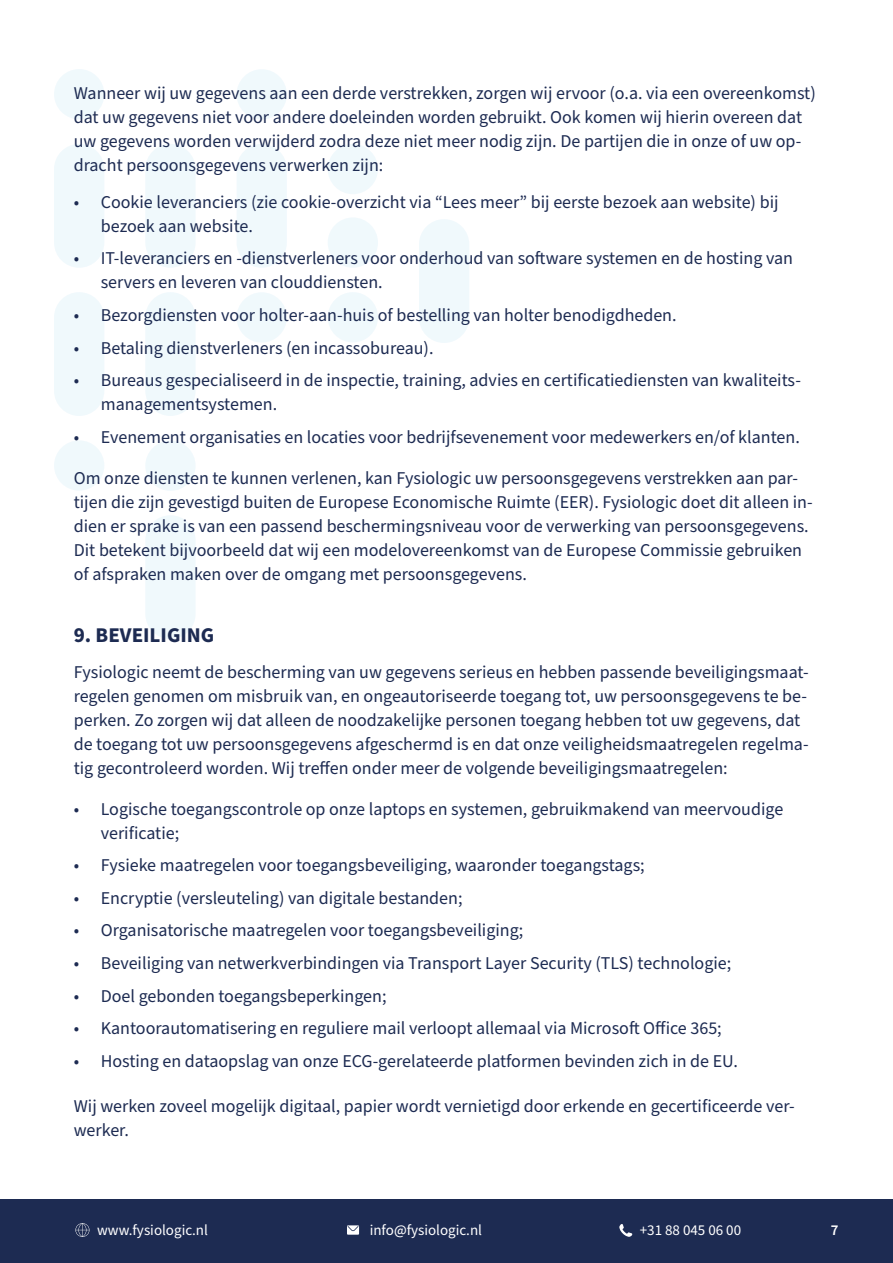
<style>
.page{position:relative;width:893px;height:1263px;background:#fff}
.page>*{position:absolute;margin:0;border:0;box-sizing:border-box;transform-origin:0 0}
.t1{font:700 21px "Source Sans Pro";color:#1d2b52}
.t2{font:18px/24px "Source Sans Pro";color:#1d2b52}
.t3{font:15px "Source Sans Pro";color:#fff}
.t4{font:600 15px "Source Sans Pro";color:#fff}
</style>
<div class="page">
<div style="left:419px;top:219px;width:50px;height:124px;background:#f0f9fc;border-radius:25px"></div>
<div style="left:328px;top:292px;width:50px;height:50px;background:#f0f9fc;border-radius:50%"></div>
<div style="left:328px;top:217px;width:50px;height:51px;background:#f0f9fc;border-radius:50%"></div>
<div style="left:328px;top:144px;width:50px;height:50px;background:#f0f9fc;border-radius:50%"></div>
<div style="left:237px;top:144px;width:50px;height:124px;background:#f0f9fc;border-radius:25px"></div>
<div style="left:237px;top:292px;width:50px;height:51px;background:#f0f9fc;border-radius:50%"></div>
<div style="left:237px;top:69px;width:50px;height:51px;background:#f0f9fc;border-radius:50%"></div>
<div style="left:145px;top:144px;width:51px;height:124px;background:#f0f9fc;border-radius:25px"></div>
<div style="left:145px;top:292px;width:51px;height:124px;background:#f0f9fc;border-radius:25px"></div>
<div style="left:145px;top:515px;width:51px;height:124px;background:#f0f9fc;border-radius:25px"></div>
<div style="left:145px;top:440px;width:51px;height:51px;background:#f0f9fc;border-radius:50%"></div>
<div style="left:54px;top:440px;width:50px;height:51px;background:#f0f9fc;border-radius:50%"></div>
<div style="left:54px;top:292px;width:50px;height:124px;background:#f0f9fc;border-radius:25px"></div>
<div style="left:54px;top:144px;width:50px;height:124px;background:#f0f9fc;border-radius:25px"></div>
<div style="left:54px;top:69px;width:50px;height:50px;background:#f0f9fc;border-radius:50%"></div>
<div style="left:0;top:1199px;width:893px;height:64px;background:#1d2b52"></div>
<svg style="left:619px;top:1224px;width:13px;height:13px"></svg>
<svg style="left:347px;top:1225px;width:12px;height:10px"></svg>
<svg style="left:75px;top:1223px;width:14px;height:14px"></svg>
<p class="t2" style="left:74px;top:82px;width:743px">Wanneer wij uw gegevens aan een derde verstrekken, zorgen wij ervoor (o.a. via een overeenkomst) dat uw gegevens niet voor andere doeleinden worden gebruikt. Ook komen wij hierin overeen dat uw gegevens worden verwijderd zodra deze niet meer nodig zijn. De partijen die in onze of uw op&shy;dracht persoonsgegevens verwerken zijn:</p>
<p class="t2" style="left:101px;top:191px;width:679px;text-indent:-27px">• Cookie leveranciers (zie cookie-overzicht via “Lees meer” bij eerste bezoek aan website) bij bezoek aan website.</p>
<p class="t2" style="left:101px;top:247px;width:694px;text-indent:-27px">• IT-leveranciers en -dienstverleners voor onderhoud van software systemen en de hosting van servers en leveren van clouddiensten.</p>
<p class="t2" style="left:74px;top:304px;width:604px">• Bezorgdiensten voor holter-aan-huis of bestelling van holter benodigdheden.</p>
<p class="t2" style="left:74px;top:336px;width:361px">• Betaling dienstverleners (en incassobureau).</p>
<p class="t2" style="left:101px;top:369px;width:702px;text-indent:-27px">• Bureaus gespecialiseerd in de inspectie, training, advies en certificatiediensten van kwaliteits&shy;managementsystemen.</p>
<p class="t2" style="left:74px;top:425px;width:728px">• Evenement organisaties en locaties voor bedrijfsevenement voor medewerkers en/of klanten.</p>
<p class="t2" style="left:74px;top:466px;width:740px">Om onze diensten te kunnen verlenen, kan Fysiologic uw persoonsgegevens verstrekken aan par&shy;tijen die zijn gevestigd buiten de Europese Economische Ruimte (EER). Fysiologic doet dit alleen in&shy;dien er sprake is van een passend beschermingsniveau voor de verwerking van persoonsgegevens.<br>Dit betekent bijvoorbeeld dat wij een modelovereenkomst van de Europese Commissie gebruiken of afspraken maken over de omgang met persoonsgegevens.</p>
<p class="t1" style="left:74px;top:621px;width:142px">9. BEVEILIGING</p>
<p class="t2" style="left:74px;top:660px;width:736px">Fysiologic neemt de bescherming van uw gegevens serieus en hebben passende beveiligingsmaat&shy;regelen genomen om misbruik van, en ongeautoriseerde toegang tot, uw persoonsgegevens te be&shy;perken. Zo zorgen wij dat alleen de noodzakelijke personen toegang hebben tot uw gegevens, dat de toegang tot uw persoonsgegevens afgeschermd is en dat onze veiligheidsmaatregelen regelma&shy;tig gecontroleerd worden. Wij treffen onder meer de volgende beveiligingsmaatregelen:</p>
<p class="t2" style="left:101px;top:797px;width:684px;text-indent:-27px">• Logische toegangscontrole op onze laptops en systemen, gebruikmakend van meervoudige verificatie;</p>
<p class="t2" style="left:74px;top:854px;width:572px">• Fysieke maatregelen voor toegangsbeveiliging, waaronder toegangstags;</p>
<p class="t2" style="left:74px;top:886px;width:390px">• Encryptie (versleuteling) van digitale bestanden;</p>
<p class="t2" style="left:74px;top:919px;width:451px">• Organisatorische maatregelen voor toegangsbeveiliging;</p>
<p class="t2" style="left:74px;top:951px;width:659px">• Beveiliging van netwerkverbindingen via Transport Layer Security (TLS) technologie;</p>
<p class="t2" style="left:74px;top:984px;width:314px">• Doel gebonden toegangsbeperkingen;</p>
<p class="t2" style="left:74px;top:1016px;width:649px">• Kantoorautomatisering en reguliere mail verloopt allemaal via Microsoft Office 365;</p>
<p class="t2" style="left:74px;top:1049px;width:666px">• Hosting en dataopslag van onze ECG-gerelateerde platformen bevinden zich in de EU.</p>
<p class="t2" style="left:74px;top:1094px;width:722px">Wij werken zoveel mogelijk digitaal, papier wordt vernietigd door erkende en gecertificeerde ver&shy;werker.</p>
<p class="t3" style="left:97px;top:1220px;width:112px">www.fysiologic.nl</p>
<p class="t3" style="left:370px;top:1220px;width:114px">info@fysiologic.nl</p>
<p class="t3" style="left:640px;top:1220px;width:103px">+31 88 045 06 00</p>
<p class="t4" style="left:831px;top:1220px;width:9px">7</p>
</div>
